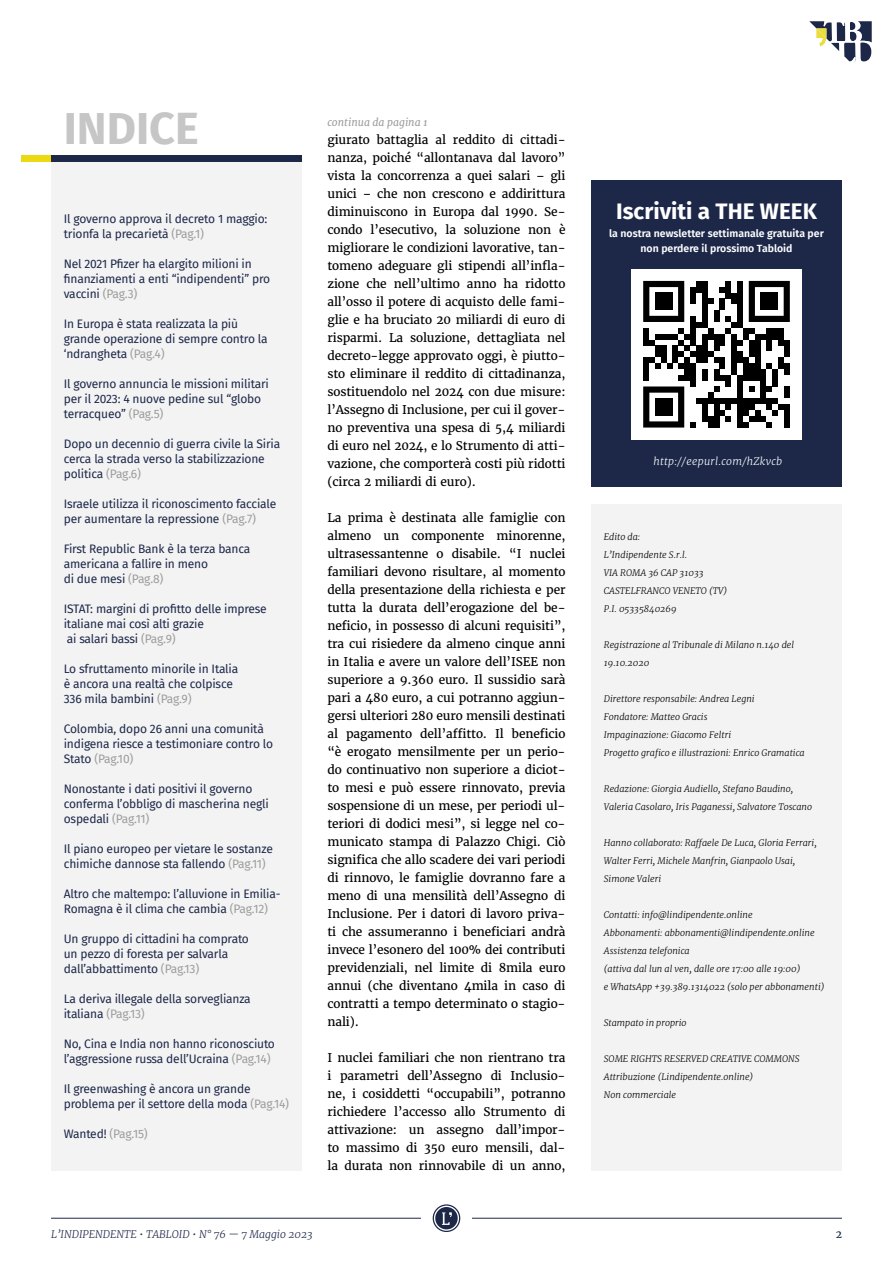
<style>
.page{position:relative;width:893px;height:1263px;background:#fff}
.page>*{position:absolute;margin:0;border:0;box-sizing:border-box;transform-origin:0 0}
.t1{font:700 45px "Fira Sans";color:#c6c6c6}
.t2{font:700 22.5px "Fira Sans";color:#fff}
.t3{font:12px/18px "Merriweather";letter-spacing:-.01em;color:#000;text-align:justify}
.t4{font:12px/15px "Fira Sans";letter-spacing:-.015em;color:#1d2849}
.t5{font:12px "Fira Sans";letter-spacing:-.02em;color:#9d9d9c}
.t6{font:600 10.5px/15px "Fira Sans";color:#fff;text-align:center}
.t7{font:italic 300 10.5px "Merriweather";color:#1d2849}
.t8{font:italic 300 10.5px "Merriweather";letter-spacing:.025em;color:#fff}
.t9{font:italic 10.5px "Merriweather";color:#9d9d9c}
.t10{font:10.5px "Merriweather";color:#1d2849}
.t11{font:italic 300 9px/18px "Merriweather";color:#000}
.s1{color:#9d9d9c}
.s2{color:#1d2849}
</style>
<div class="page">
<hr style="left:51px;top:1218px;width:370px;height:1px;background:#1d2849">
<hr style="left:472px;top:1218px;width:370px;height:1px;background:#1d2849">
<svg style="left:433px;top:1204px;width:27px;height:28px"></svg>
<svg style="left:809px;top:21px;width:63px;height:41px"></svg>
<div style="left:21px;top:156px;width:30px;height:6px;background:#ebd912"></div>
<div style="left:51px;top:156px;width:251px;height:6px;background:#1d2849"></div>
<div style="left:51px;top:162px;width:251px;height:1008px;background:#f3f3f3"></div>
<div style="left:591px;top:180px;width:251px;height:306px;background:#1d2849"></div>
<div style="left:591px;top:504px;width:251px;height:666px;background:#f3f3f3"></div>
<div style="left:631px;top:269px;width:170px;height:170px;background:#fff"></div>
<svg style="left:643px;top:281px;width:147px;height:147px"></svg>
<div style="left:655px;top:293px;width:17px;height:17px;background:#000"></div>
<div style="left:760px;top:293px;width:18px;height:17px;background:#000"></div>
<div style="left:655px;top:398px;width:17px;height:18px;background:#000"></div>
<h1 class="t1" style="left:64px;top:90px;width:137px">INDICE</h1>
<p class="t4" style="left:64px;top:211px;width:205px">Il governo approva il decreto 1 maggio: trionfa la precarietà <span class="s1">(Pag.1)</span></p>
<p class="t4" style="left:64px;top:256px;width:208px">Nel 2021 Pfizer ha elargito milioni in finanziamenti a enti “indipendenti” pro vaccini <span class="s1">(Pag.3)</span></p>
<p class="t4" style="left:64px;top:316px;width:205px">In Europa è stata realizzata la più grande operazione di sempre contro la ‘ndrangheta <span class="s1">(Pag.4)</span></p>
<p class="t4" style="left:64px;top:376px;width:207px">Il governo annuncia le missioni militari per il 2023: 4 nuove pedine sul “globo terracqueo” <span class="s1">(Pag.5)</span></p>
<p class="t4" style="left:64px;top:436px;width:218px">Dopo un decennio di guerra civile la Siria cerca la strada verso la stabilizzazione politica <span class="s1">(Pag.6)</span></p>
<p class="t4" style="left:64px;top:496px;width:214px">Israele utilizza il riconoscimento facciale per aumentare la repressione <span class="s1">(Pag.7)</span></p>
<p class="t4" style="left:64px;top:541px;width:188px">First Republic Bank è la terza banca americana a fallire in meno<br>di due mesi <span class="s1">(Pag.8)</span></p>
<p class="t4" style="left:64px;top:601px;width:205px">ISTAT: margini di profitto delle imprese italiane mai così alti grazie<br>ai salari bassi <span class="s1">(Pag.9)</span></p>
<p class="t4" style="left:64px;top:661px;width:176px">Lo sfruttamento minorile in Italia è ancora una realtà che colpisce<br>336 mila bambini <span class="s1">(Pag.9)</span></p>
<p class="t4" style="left:64px;top:721px;width:211px">Colombia, dopo 26 anni una comunità indigena riesce a testimoniare contro lo<br>Stato <span class="s1">(Pag.10)</span></p>
<p class="t4" style="left:64px;top:781px;width:207px">Nonostante i dati positivi il governo conferma l’obbligo di mascherina negli ospedali <span class="s1">(Pag.11)</span></p>
<p class="t4" style="left:64px;top:841px;width:211px">Il piano europeo per vietare le sostanze chimiche dannose sta fallendo <span class="s1">(Pag.11)</span></p>
<p class="t4" style="left:64px;top:886px;width:218px">Altro che maltempo: l’alluvione in Emilia-<br>Romagna è il clima che cambia <span class="s1">(Pag.12)</span></p>
<p class="t4" style="left:64px;top:931px;width:187px">Un gruppo di cittadini ha comprato un pezzo di foresta per salvarla dall’abbattimento <span class="s1">(Pag.13)</span></p>
<p class="t4" style="left:64px;top:991px;width:189px">La deriva illegale della sorveglianza italiana <span class="s1">(Pag.13)</span></p>
<p class="t4" style="left:64px;top:1036px;width:213px">No, Cina e India non hanno riconosciuto l’aggressione russa dell’Ucraina <span class="s1">(Pag.14)</span></p>
<p class="t4" style="left:64px;top:1081px;width:227px">Il greenwashing è ancora un grande problema per il settore della moda <span class="s1">(Pag.14)</span></p>
<p class="t5" style="left:64px;top:1125px;width:85px"><span class="s2">Wanted!</span> (Pag.15)</p>
<p class="t9" style="left:327px;top:116px;width:102px">continua da pagina 1</p>
<p class="t3" style="left:327px;top:131px;width:240px">giurato battaglia al reddito di cittadi&shy;nanza, poiché “allontanava dal lavoro” vista la concorrenza a quei salari – gli unici – che non crescono e addirittura diminuiscono in Europa dal 1990. Se&shy;condo l’esecutivo, la soluzione non è migliorare le condizioni lavorative, tan&shy;tomeno adeguare gli stipendi all’infla&shy;zione che nell’ultimo anno ha ridotto all’osso il potere di acquisto delle fami&shy;glie e ha bruciato 20 miliardi di euro di risparmi. La soluzione, dettagliata nel decreto-legge approvato oggi, è piutto&shy;sto eliminare il reddito di cittadinanza, sostituendolo nel 2024 con due misure: l’Assegno di Inclusione, per cui il gover&shy;no preventiva una spesa di 5,4 miliardi di euro nel 2024, e lo Strumento di atti&shy;vazione, che comporterà costi più ridotti (circa 2 miliardi di euro).</p>
<p class="t3" style="left:327px;top:509px;width:240px">La prima è destinata alle famiglie con almeno un componente minorenne, ultrasessantenne o disabile. “I nuclei familiari devono risultare, al momento della presentazione della richiesta e per tutta la durata dell’erogazione del be&shy;neficio, in possesso di alcuni requisiti”, tra cui risiedere da almeno cinque anni in Italia e avere un valore dell’ISEE non superiore a 9.360 euro. Il sussidio sarà pari a 480 euro, a cui potranno aggiun&shy;gersi ulteriori 280 euro mensili destinati al pagamento dell’affitto. Il beneficio “è erogato mensilmente per un perio&shy;do continuativo non superiore a diciot&shy;to mesi e può essere rinnovato, previa sospensione di un mese, per periodi ul&shy;teriori di dodici mesi”, si legge nel co&shy;municato stampa di Palazzo Chigi. Ciò significa che allo scadere dei vari periodi di rinnovo, le famiglie dovranno fare a meno di una mensilità dell’Assegno di Inclusione. Per i datori di lavoro priva&shy;ti che assumeranno i beneficiari andrà invece l’esonero del 100% dei contributi previdenziali, nel limite di 8mila euro annui (che diventano 4mila in caso di contratti a tempo determinato o stagio&shy;nali).</p>
<p class="t3" style="left:327px;top:1049px;width:240px">I nuclei familiari che non rientrano tra i parametri dell’Assegno di Inclusio&shy;ne, i cosiddetti “occupabili”, potranno richiedere l’accesso allo Strumento di attivazione: un assegno dall’impor&shy;to massimo di 350 euro mensili, dal&shy;la durata non rinnovabile di un anno,</p>
<h2 class="t2" style="left:616px;top:192px;width:202px">Iscriviti a THE WEEK</h2>
<p class="t6" style="left:609px;top:225px;width:216px">la nostra newsletter settimanale gratuita per non perdere il prossimo Tabloid</p>
<p class="t8" style="left:653px;top:454px;width:130px">http://eepurl.com/hZkvcb</p>
<p class="t11" style="left:604px;top:528px;width:125px">Edito da:<br>L’Indipendente S.r.l.<br>VIA ROMA 36 CAP 31033<br>CASTELFRANCO VENETO (TV)<br>P.I. 05335840269</p>
<p class="t11" style="left:604px;top:636px;width:192px">Registrazione al Tribunale di Milano n.140 del<br>19.10.2020</p>
<p class="t11" style="left:604px;top:690px;width:202px">Direttore responsabile: Andrea Legni<br>Fondatore: Matteo Gracis<br>Impaginazione: Giacomo Feltri<br>Progetto grafico e illustrazioni: Enrico Gramatica</p>
<p class="t11" style="left:604px;top:780px;width:210px">Redazione: Giorgia Audiello, Stefano Baudino,<br>Valeria Casolaro, Iris Paganessi, Salvatore Toscano</p>
<p class="t11" style="left:604px;top:834px;width:215px">Hanno collaborato: Raffaele De Luca, Gloria Ferrari,<br>Walter Ferri, Michele Manfrin, Gianpaolo Usai,<br>Simone Valeri</p>
<p class="t11" style="left:604px;top:906px;width:222px">Contatti: info@lindipendente.online<br>Abbonamenti: abbonamenti@lindipendente.online Assistenza telefonica<br>(attiva dal lun al ven, dalle ore 17:00 alle 19:00)<br>e WhatsApp +39.389.1314022 (solo per abbonamenti)</p>
<p class="t11" style="left:604px;top:1014px;width:84px">Stampato in proprio</p>
<p class="t11" style="left:604px;top:1050px;width:197px">SOME RIGHTS RESERVED CREATIVE COMMONS<br>Attribuzione (Lindipendente.online)<br>Non commerciale</p>
<p class="t7" style="left:51px;top:1227px;width:263px">L’INDIPENDENTE • TABLOID • N° 76 — 7 Maggio 2023</p>
<p class="t10" style="left:836px;top:1227px;width:8px">2</p>
</div>
